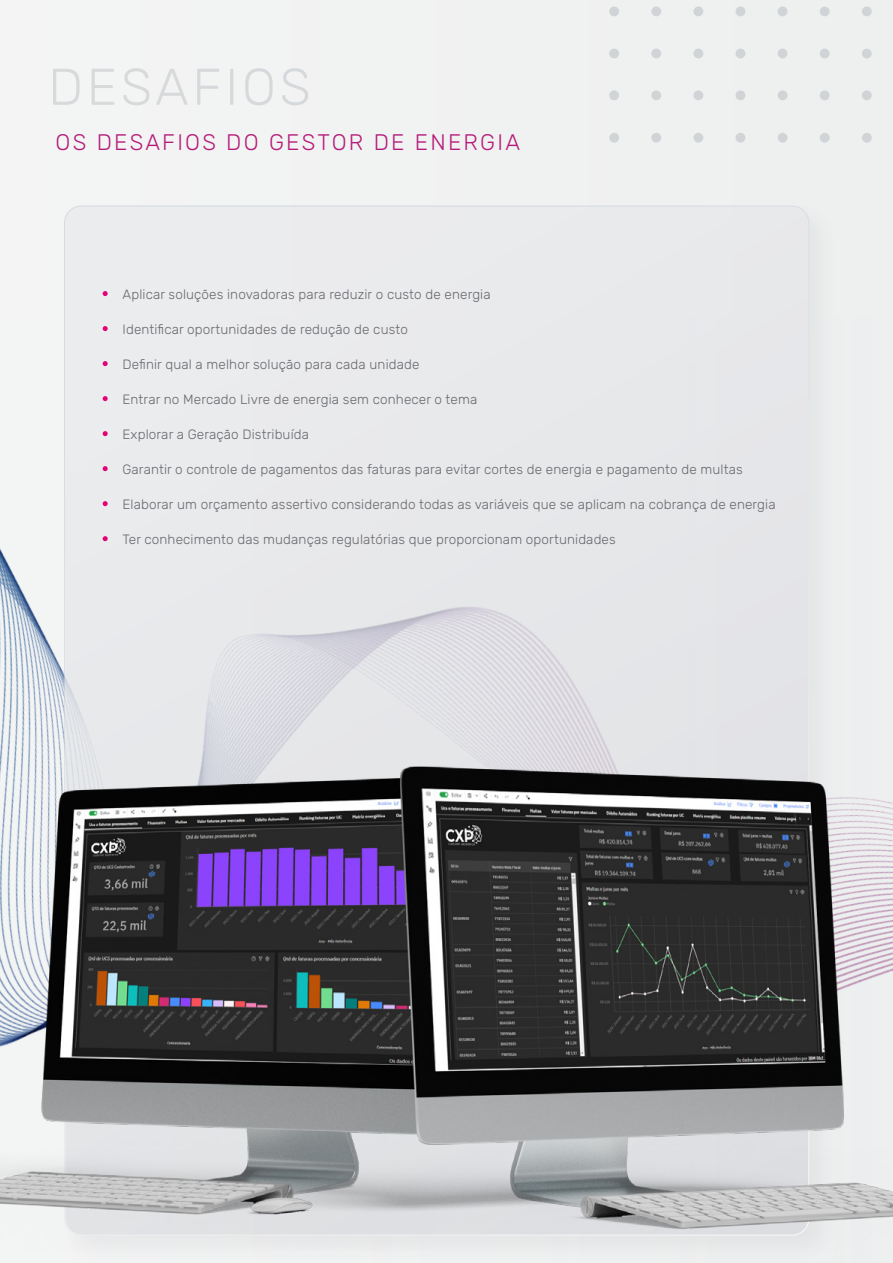
<style>
.page{position:relative;width:893px;height:1263px;background:#f1f1f1}
.page>*{position:absolute;margin:0;border:0;box-sizing:border-box;transform-origin:0 0}
.t1{font:300 51.6px "Rubik";letter-spacing:.07em;color:#d1d4d6}
.t2{font:300 22.5px "Rubik";letter-spacing:.1em;color:#b51c7a}
.t3{font:300 13.5px "Rubik";letter-spacing:.01em;color:#69696e}
.s1{font-family:"Shree Dev 0714";font-weight:400;font-size:18px;color:#fff}
</style>
<div class="page">
<img style="left:0;top:548px;width:57px;height:203px">
<div style="left:57px;top:198px;width:783px;height:1065px;background:#eceded"></div>
<div style="left:65px;top:206px;width:744px;height:1029px;background:#e8e9eb;border-radius:17px"></div>
<div style="left:609px;top:7px;width:10px;height:9px;background:#d1d4d6;border-radius:50%"></div>
<div style="left:651px;top:7px;width:10px;height:9px;background:#d1d4d6;border-radius:50%"></div>
<div style="left:693px;top:7px;width:10px;height:9px;background:#d1d4d6;border-radius:50%"></div>
<div style="left:736px;top:7px;width:9px;height:9px;background:#d1d4d6;border-radius:50%"></div>
<div style="left:778px;top:7px;width:9px;height:9px;background:#d1d4d6;border-radius:50%"></div>
<div style="left:820px;top:7px;width:10px;height:9px;background:#d1d4d6;border-radius:50%"></div>
<div style="left:862px;top:7px;width:10px;height:9px;background:#d1d4d6;border-radius:50%"></div>
<div style="left:609px;top:49px;width:10px;height:9px;background:#d1d4d6;border-radius:50%"></div>
<div style="left:651px;top:49px;width:10px;height:9px;background:#d1d4d6;border-radius:50%"></div>
<div style="left:693px;top:49px;width:10px;height:9px;background:#d1d4d6;border-radius:50%"></div>
<div style="left:736px;top:49px;width:9px;height:9px;background:#d1d4d6;border-radius:50%"></div>
<div style="left:778px;top:49px;width:9px;height:9px;background:#d1d4d6;border-radius:50%"></div>
<div style="left:820px;top:49px;width:10px;height:9px;background:#d1d4d6;border-radius:50%"></div>
<div style="left:862px;top:49px;width:10px;height:9px;background:#d1d4d6;border-radius:50%"></div>
<div style="left:609px;top:90px;width:10px;height:10px;background:#d1d4d6;border-radius:50%"></div>
<div style="left:651px;top:90px;width:10px;height:10px;background:#d1d4d6;border-radius:50%"></div>
<div style="left:693px;top:90px;width:10px;height:10px;background:#d1d4d6;border-radius:50%"></div>
<div style="left:736px;top:90px;width:9px;height:10px;background:#d1d4d6;border-radius:50%"></div>
<div style="left:778px;top:90px;width:9px;height:10px;background:#d1d4d6;border-radius:50%"></div>
<div style="left:820px;top:90px;width:10px;height:10px;background:#d1d4d6;border-radius:50%"></div>
<div style="left:862px;top:90px;width:10px;height:10px;background:#d1d4d6;border-radius:50%"></div>
<div style="left:609px;top:133px;width:10px;height:10px;background:#d1d4d6;border-radius:50%"></div>
<div style="left:651px;top:133px;width:10px;height:10px;background:#d1d4d6;border-radius:50%"></div>
<div style="left:693px;top:133px;width:10px;height:10px;background:#d1d4d6;border-radius:50%"></div>
<div style="left:736px;top:133px;width:9px;height:10px;background:#d1d4d6;border-radius:50%"></div>
<div style="left:778px;top:133px;width:9px;height:10px;background:#d1d4d6;border-radius:50%"></div>
<div style="left:820px;top:133px;width:10px;height:10px;background:#d1d4d6;border-radius:50%"></div>
<div style="left:862px;top:133px;width:10px;height:10px;background:#d1d4d6;border-radius:50%"></div>
<img style="left:0;top:751px;width:893px;height:485px">
<h1 class="t1" style="left:48px;top:58px;width:264px">DESAFIOS</h1>
<h2 class="t2" style="left:56px;top:130px;width:466px">OS DESAFIOS DO GESTOR DE ENERGIA</h2>
<p class="t3" style="left:101px;top:287px;width:391px"><span class="s1">•</span> Aplicar soluções inovadoras para reduzir o custo de energia</p>
<p class="t3" style="left:101px;top:322px;width:308px"><span class="s1">•</span> Identificar oportunidades de redução de custo</p>
<p class="t3" style="left:101px;top:357px;width:320px"><span class="s1">•</span> Definir qual a melhor solução para cada unidade</p>
<p class="t3" style="left:101px;top:392px;width:377px"><span class="s1">•</span> Entrar no Mercado Livre de energia sem conhecer o tema</p>
<p class="t3" style="left:101px;top:427px;width:209px"><span class="s1">•</span> Explorar a Geração Distribuída</p>
<p class="t3" style="left:101px;top:462px;width:643px"><span class="s1">•</span> Garantir o controle de pagamentos das faturas para evitar cortes de energia e pagamento de multas</p>
<p class="t3" style="left:101px;top:497px;width:676px"><span class="s1">•</span> Elaborar um orçamento assertivo considerando todas as variáveis que se aplicam na cobrança de energia</p>
<p class="t3" style="left:101px;top:532px;width:516px"><span class="s1">•</span> Ter conhecimento das mudanças regulatórias que proporcionam oportunidades</p>
</div>
